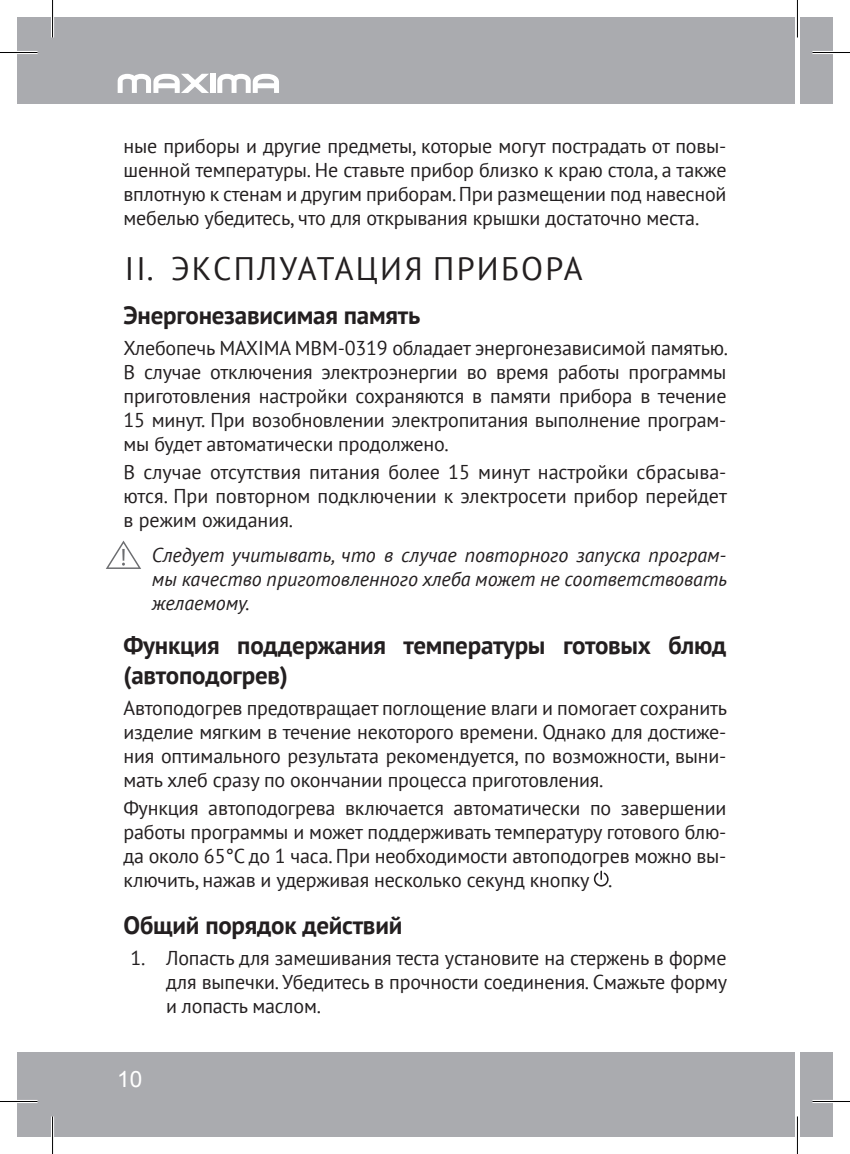
<style>
.page{position:relative;width:850px;height:1154px;background:#fff}
.page>*{position:absolute;margin:0;border:0;box-sizing:border-box;transform-origin:0 0}
.t1{font:32.5px "PT Sans";letter-spacing:.07em;color:#231f20}
.Heading_2{font:700 25px/30px "PT Sans";letter-spacing:-.01em;color:#231f20}
.t2{font:22.5px "Arial";color:#fff}
.t3{font:20px/24px "PT Sans";letter-spacing:-.01em;color:#231f20;text-align:justify}
.Footnote_1{font:italic 20px/24px "PT Sans";color:#231f20;text-align:justify}
</style>
<div class="page">
<div style="left:17px;top:1052px;width:777px;height:85px;background:#aaabaf"></div>
<div style="left:800px;top:1052px;width:32px;height:85px;background:#aaabaf"></div>
<div style="left:17px;top:17px;width:777px;height:87px;background:#aaabaf"></div>
<div style="left:800px;top:17px;width:32px;height:87px;background:#aaabaf"></div>
<svg style="left:118px;top:74px;width:91px;height:19px"></svg>
<div style="left:210px;top:74px;width:5px;height:19px;background:#fff"></div>
<svg style="left:217px;top:74px;width:62px;height:19px"></svg>
<svg style="left:593px;top:870px;width:15px;height:16px"></svg>
<svg style="left:106px;top:541px;width:35px;height:28px"></svg>
<hr style="left:0;top:51px;width:38px;height:3px;background:#fff">
<hr style="left:812px;top:51px;width:37px;height:3px;background:#fff">
<hr style="left:0;top:1100px;width:38px;height:3px;background:#fff">
<hr style="left:812px;top:1100px;width:37px;height:3px;background:#fff">
<hr style="left:51px;top:0;width:3px;height:38px;background:#fff">
<hr style="left:51px;top:1116px;width:3px;height:38px;background:#fff">
<hr style="left:0;top:52px;width:38px;height:1px;background:#000">
<hr style="left:812px;top:52px;width:37px;height:1px;background:#000">
<hr style="left:0;top:1101px;width:38px;height:1px;background:#000">
<hr style="left:812px;top:1101px;width:37px;height:1px;background:#000">
<hr style="left:52px;top:0;width:1px;height:38px;background:#000">
<hr style="left:52px;top:1116px;width:1px;height:38px;background:#000">
<hr style="left:796px;top:0;width:1px;height:38px;background:#000">
<hr style="left:796px;top:1116px;width:1px;height:38px;background:#000">
<p class="t3" style="left:123px;top:133px;width:604px">ные приборы и другие предметы, которые могут пострадать от повы&shy;шенной температуры. Не ставьте прибор близко к краю стола, а также вплотную к стенам и другим приборам. При размещении под навесной мебелью убедитесь, что для открывания крышки достаточно места.</p>
<p class="t1" style="left:125px;top:248px;width:459px">II. ЭКСПЛУАТАЦИЯ ПРИБОРА</p>
<p class="Heading_2" style="left:123px;top:300px;width:298px">Энергонезависимая память</p>
<p class="t3" style="left:123px;top:336px;width:605px">Хлебопечь MAXIMA MBM-0319 обладает энергонезависимой памятью.<br>В случае отключения электроэнергии во время работы программы приготовления настройки сохраняются в памяти прибора в течение 15 минут. При возобновлении электропитания выполнение програм&shy;мы будет автоматически продолжено.</p>
<p class="t3" style="left:123px;top:459px;width:604px">В случае отсутствия питания более 15 минут настройки сбрасыва&shy;ются. При повторном подключении к электросети прибор перейдет в режим ожидания.</p>
<p class="Footnote_1" style="left:152px;top:542px;width:576px">Следует учитывать, что в случае повторного запуска програм&shy;мы качество приготовленного хлеба может не соответствовать желаемому.</p>
<p class="Heading_2" style="left:123px;top:630px;width:604px">Функция поддержания температуры готовых блюд (автоподогрев)</p>
<p class="t3" style="left:123px;top:695px;width:605px">Автоподогрев предотвращает поглощение влаги и помогает сохранить изделие мягким в течение некоторого времени. Однако для достиже&shy;ния оптимального результата рекомендуется, по возможности, выни&shy;мать хлеб сразу по окончании процесса приготовления.</p>
<p class="t3" style="left:123px;top:795px;width:604px">Функция автоподогрева включается автоматически по завершении работы программы и может поддерживать температуру готового блю&shy;да около 65°С до 1 часа. При необходимости автоподогрев можно вы&shy;ключить, нажав и удерживая несколько секунд кнопку .</p>
<p class="Heading_2" style="left:123px;top:910px;width:280px">Общий порядок действий</p>
<p class="t3" style="left:166px;top:946px;width:562px;text-indent:-35px">1. Лопасть для замешивания теста установите на стержень в форме для выпечки. Убедитесь в прочности соединения. Смажьте форму и лопасть маслом.</p>
<p class="t2" style="left:117px;top:1064px;width:27px">10</p>
</div>
